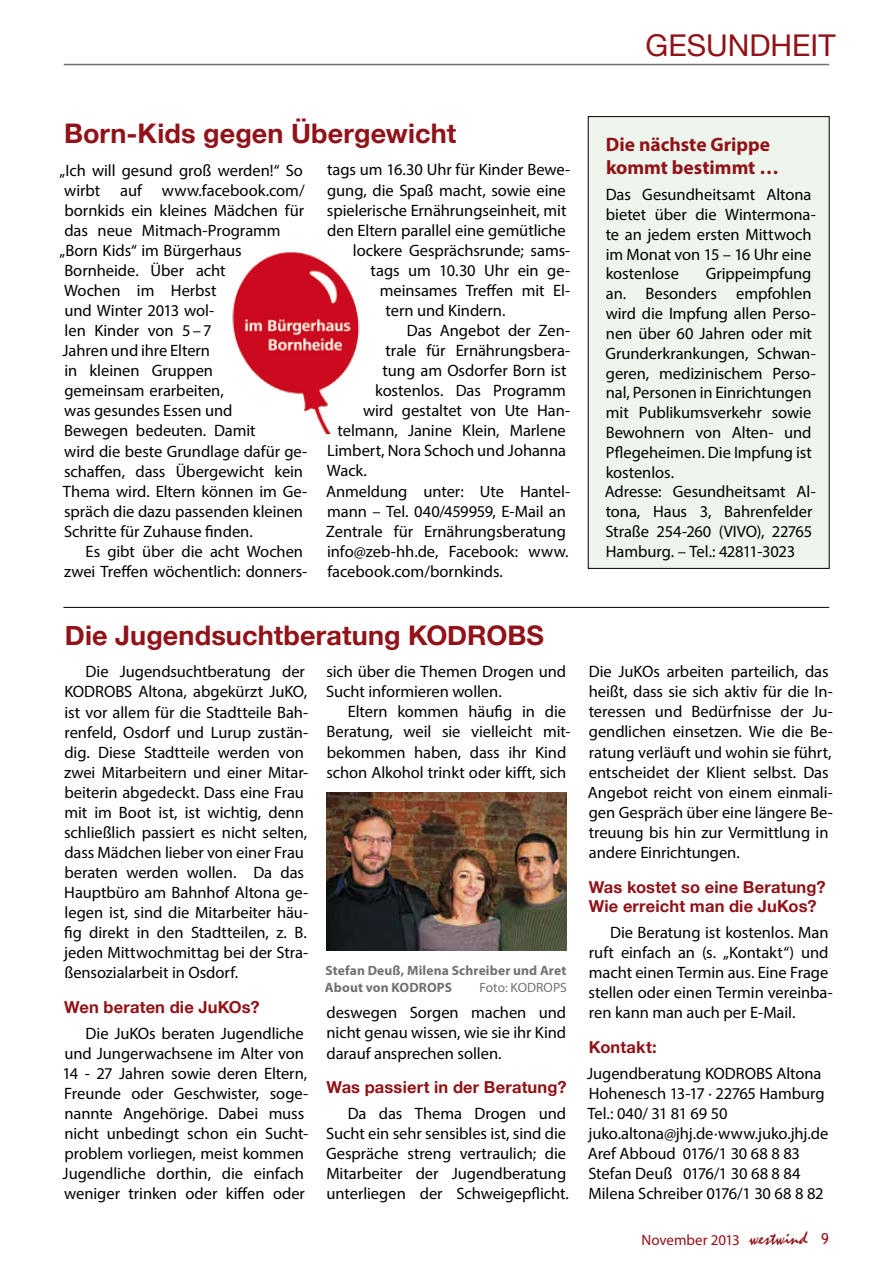
<style>
.page{position:relative;width:893px;height:1263px;background:#fff}
.page>*{position:absolute;margin:0;border:0;box-sizing:border-box;transform-origin:0 0}
.t1{font:30px "Helvetica Neue";color:#911218}
.t2{font:700 27px "Helvetica Neue";letter-spacing:.005em;color:#911218}
.t3{font:700 19.5px/23.4px "Myriad Pro";color:#911218}
.t4{font:16.5px/20.1px "Myriad Pro";letter-spacing:-.005em;color:#000}
.t5{font:700 16.5px/19.8px "Helvetica Neue";letter-spacing:.01em;color:#911218}
.t6{font:15px "Myriad Pro";letter-spacing:-.005em;color:#911218}
.t7{font:15px "Trebuchet MS";color:#911218}
.t8{font:700 13.5px/16.2px "Myriad Pro";letter-spacing:.01em;color:#707172}
.t9{font:13.5px "Myriad Pro";color:#707172}
.s1{font-family:"Mistral";font-size:18px}
</style>
<div class="page">
<hr style="left:64px;top:64px;width:765px;height:1px;background:#707172">
<div style="left:588px;top:117px;width:241px;height:451px;background:#edf5ed"></div>
<div style="left:588px;top:116px;width:242px;height:453px;border:1px solid #000"></div>
<img style="left:326px;top:793px;width:241px;height:157px">
<img style="left:232px;top:252px;width:128px;height:182px">
<hr style="left:63px;top:607px;width:766px;height:1px;background:#000">
<h1 class="t1" style="left:646px;top:27px;width:191px">GESUNDHEIT</h1>
<h2 class="t2" style="left:64px;top:116px;width:394px">Born-Kids gegen Übergewicht</h2>
<p class="t4" style="left:60px;top:160px;width:245px">„Ich will gesund groß werden!“ So</p>
<p class="t4" style="left:64px;top:180px;width:242px">wirbt auf www.facebook.com/</p>
<p class="t4" style="left:64px;top:200px;width:241px">bornkids ein kleines Mädchen für</p>
<p class="t4" style="left:64px;top:220px;width:218px">das neue Mitmach-Programm</p>
<p class="t4" style="left:60px;top:240px;width:184px">„Born Kids“ im Bürgerhaus</p>
<p class="t4" style="left:64px;top:260px;width:163px">Bornheide. Über acht</p>
<p class="t4" style="left:64px;top:280px;width:154px">Wochen im Herbst</p>
<p class="t4" style="left:64px;top:300px;width:151px">und Winter 2013 wol-</p>
<p class="t4" style="left:65px;top:320px;width:148px">len Kinder von 5–7</p>
<p class="t4" style="left:63px;top:340px;width:149px">Jahren und ihre Eltern</p>
<p class="t4" style="left:64px;top:360px;width:150px">in kleinen Gruppen</p>
<p class="t4" style="left:64px;top:380px;width:161px">gemeinsam erarbeiten,</p>
<p class="t4" style="left:64px;top:400px;width:170px">was gesundes Essen und</p>
<p class="t4" style="left:64px;top:421px;width:193px">Bewegen bedeuten. Damit</p>
<p class="t4" style="left:64px;top:441px;width:245px">wird die beste Grundlage dafür ge-</p>
<p class="t4" style="left:64px;top:461px;width:241px">schaffen, dass Übergewicht kein</p>
<p class="t4" style="left:63px;top:481px;width:246px">Thema wird. Eltern können im Ge-</p>
<p class="t4" style="left:64px;top:501px;width:240px">spräch die dazu passenden kleinen</p>
<p class="t4" style="left:64px;top:521px;width:190px">Schritte für Zuhause finden.</p>
<p class="t4" style="left:86px;top:541px;width:219px">Es gibt über die acht Wochen</p>
<p class="t4" style="left:64px;top:561px;width:245px">zwei Treffen wöchentlich: donners-</p>
<p class="t4" style="left:327px;top:160px;width:245px">tags um 16.30 Uhr für Kinder Bewe-</p>
<p class="t4" style="left:327px;top:180px;width:240px">gung, die Spaß macht, sowie eine</p>
<p class="t4" style="left:327px;top:200px;width:241px">spielerische Ernährungseinheit, mit</p>
<p class="t4" style="left:327px;top:220px;width:240px">den Eltern parallel eine gemütliche</p>
<p class="t4" style="left:353px;top:240px;width:219px">lockere Gesprächsrunde; sams-</p>
<p class="t4" style="left:371px;top:260px;width:201px">tags um 10.30 Uhr ein ge-</p>
<p class="t4" style="left:380px;top:280px;width:192px">meinsames Treffen mit El-</p>
<p class="t4" style="left:386px;top:300px;width:121px">tern und Kindern.</p>
<p class="t4" style="left:407px;top:320px;width:165px">Das Angebot der Zen-</p>
<p class="t4" style="left:386px;top:340px;width:186px">trale für Ernährungsbera-</p>
<p class="t4" style="left:383px;top:360px;width:185px">tung am Osdorfer Born ist</p>
<p class="t4" style="left:375px;top:380px;width:192px">kostenlos. Das Programm</p>
<p class="t4" style="left:363px;top:400px;width:209px">wird gestaltet von Ute Han-</p>
<p class="t4" style="left:338px;top:420px;width:230px">telmann, Janine Klein, Marlene</p>
<p class="t4" style="left:327px;top:441px;width:240px">Limbert, Nora Schoch und Johanna</p>
<p class="t4" style="left:327px;top:461px;width:42px">Wack.</p>
<p class="t4" style="left:326px;top:481px;width:246px">Anmeldung unter: Ute Hantel-</p>
<p class="t4" style="left:327px;top:501px;width:240px">mann – Tel. 040/459959, E-Mail an</p>
<p class="t4" style="left:326px;top:521px;width:241px">Zentrale für Ernährungsberatung</p>
<p class="t4" style="left:327px;top:541px;width:243px">info@zeb-hh.de, Facebook: www.</p>
<p class="t4" style="left:327px;top:561px;width:177px">facebook.com/bornkinds.</p>
<p class="t3" style="left:606px;top:132px;width:174px">Die nächste Grippe kommt bestimmt …</p>
<p class="t4" style="left:606px;top:185px;width:212px">Das Gesundheitsamt Altona bietet über die Wintermona&shy;te an jedem ersten Mittwoch im Monat von 15 – 16 Uhr eine kostenlose</p>
<p class="t4" style="left:605px;top:264px;width:213px;text-indent:101px">Grippeimpfung an. Besonders empfohlen wird die Impfung allen Perso&shy;nen über 60 Jahren oder mit<br>Grunderkrankungen, Schwan&shy;geren, medizinischem Perso&shy;nal, Personen in Einrichtungen mit Publikumsverkehr sowie<br>Bewohnern von Alten- und<br>Pflegeheimen. Die Impfung ist kostenlos.<br>Adresse: Gesundheitsamt Al&shy;tona, Haus 3, Bahrenfelder<br>Straße 254-260 (VIVO), 22765<br>Hamburg. – Tel.: 42811-3023</p>
<h2 class="t2" style="left:65px;top:619px;width:481px">Die Jugendsuchtberatung KODROBS</h2>
<p class="t4" style="left:64px;top:661px;width:246px;text-indent:22px">Die Jugendsuchtberatung der KODROBS Altona, abgekürzt JuKO, ist vor allem für die Stadtteile Bah&shy;renfeld, Osdorf und Lurup zustän&shy;dig. Diese Stadtteile werden von zwei Mitarbeitern und einer Mitar&shy;beiterin abgedeckt. Dass eine Frau mit im Boot ist, ist wichtig, denn schließlich passiert es nicht selten, dass Mädchen lieber von einer Frau beraten werden wollen. Da das Hauptbüro am Bahnhof Altona ge&shy;legen ist, sind die Mitarbeiter häu&shy;fig direkt in den Stadtteilen, z. B. jeden Mittwochmittag bei der Stra&shy;ßensozialarbeit in Osdorf.</p>
<p class="t5" style="left:64px;top:997px;width:197px">Wen beraten die JuKOs?</p>
<p class="t4" style="left:62px;top:1023px;width:247px;text-indent:23px">Die JuKOs beraten Jugendliche und Jungerwachsene im Alter von<br>14 - 27 Jahren sowie deren Eltern,<br>Freunde oder Geschwister, soge&shy;nannte Angehörige. Dabei muss nicht unbedingt schon ein Sucht&shy;problem vorliegen, meist kommen<br>Jugendliche dorthin, die einfach weniger trinken oder kiffen oder</p>
<p class="t4" style="left:326px;top:661px;width:241px">sich über die Themen Drogen und<br>Sucht informieren wollen.</p>
<p class="t4" style="left:326px;top:701px;width:246px;text-indent:21px">Eltern kommen häufig in die<br>Beratung, weil sie vielleicht mit&shy;bekommen haben, dass ihr Kind schon Alkohol trinkt oder kifft, sich</p>
<p class="t8" style="left:325px;top:962px;width:243px">Stefan Deuß, Milena Schreiber und Aret<br>About von KODROPS</p>
<p class="t9" style="left:479px;top:979px;width:89px">Foto: KODROPS</p>
<p class="t4" style="left:327px;top:1002px;width:241px;text-align:justify">deswegen Sorgen machen und nicht genau wissen, wie sie ihr Kind darauf ansprechen sollen.</p>
<p class="t5" style="left:326px;top:1077px;width:242px">Was passiert in der Beratung?</p>
<p class="t4" style="left:326px;top:1103px;width:244px;text-indent:22px">Da das Thema Drogen und<br>Sucht ein sehr sensibles ist, sind die<br>Gespräche streng vertraulich; die<br>Mitarbeiter der Jugendberatung unterliegen der Schweigepflicht.</p>
<p class="t4" style="left:588px;top:661px;width:247px">Die JuKOs arbeiten parteilich, das heißt, dass sie sich aktiv für die In&shy;teressen und Bedürfnisse der Ju&shy;gendlichen einsetzen. Wie die Be&shy;ratung verläuft und wohin sie führt, entscheidet der Klient selbst. Das Angebot reicht von einem einmali&shy;gen Gespräch über eine längere Be&shy;treuung bis hin zur Vermittlung in andere Einrichtungen.</p>
<p class="t5" style="left:589px;top:876px;width:239px">Was kostet so eine Beratung?<br>Wie erreicht man die JuKos?</p>
<p class="t4" style="left:589px;top:922px;width:246px;text-indent:21px">Die Beratung ist kostenlos. Man ruft einfach an (s. „Kontakt“) und macht einen Termin aus. Eine Frage stellen oder einen Termin vereinba&shy;ren kann man auch per E-Mail.</p>
<p class="t5" style="left:589px;top:1037px;width:69px">Kontakt:</p>
<p class="t4" style="left:587px;top:1063px;width:243px">Jugendberatung KODROBS Altona<br>Hohenesch 13-17 · 22765 Hamburg<br>Tel.: 040/ 31 81 69 50 juko.altona@jhj.de · www.juko.jhj.de<br>Aref Abboud 0176/1 30 68 8 83<br>Stefan Deuß 0176/1 30 68 8 84<br>Milena Schreiber 0176/1 30 68 8 82</p>
<p class="t6" style="left:641px;top:1230px;width:167px">November 2013 <span class="s1">westwind</span></p>
<p class="t7" style="left:821px;top:1230px;width:9px">9</p>
</div>
